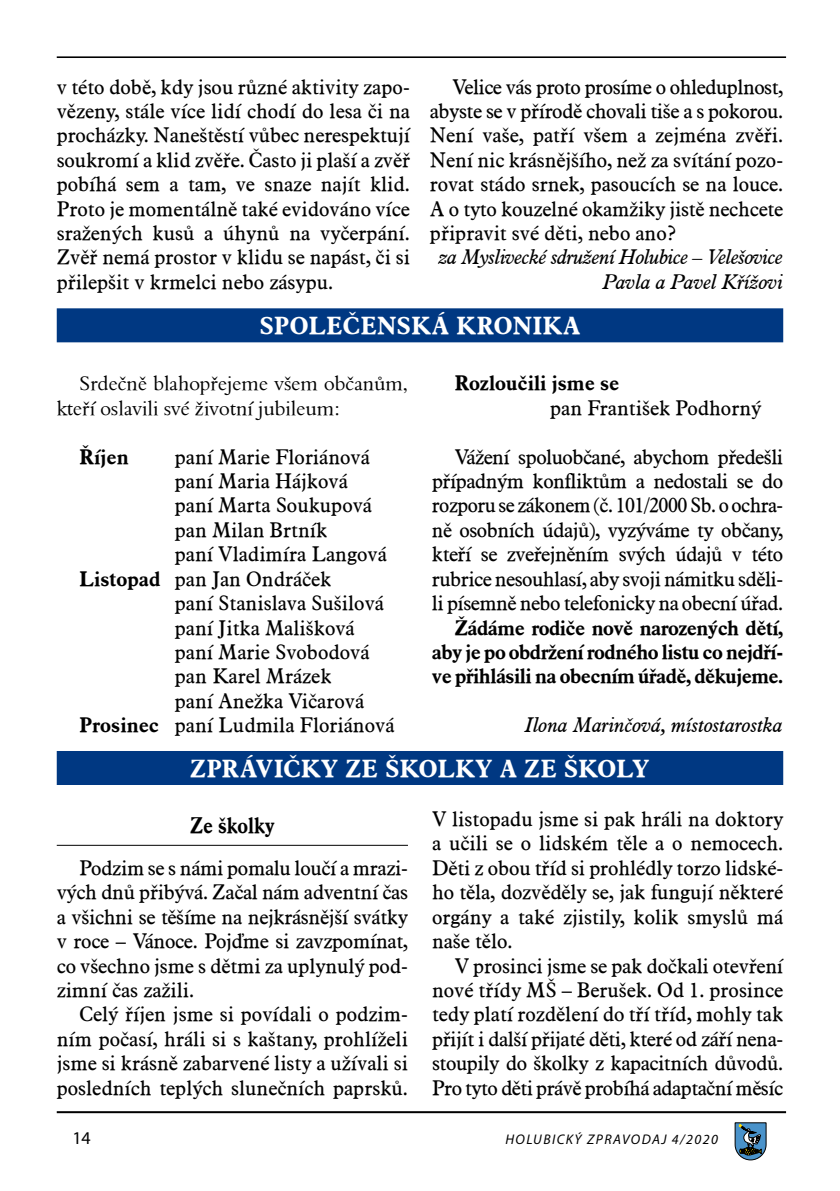
<style>
.page{position:relative;width:840px;height:1191px;background:#fff}
.page>*{position:absolute;margin:0;border:0;box-sizing:border-box;transform-origin:0 0}
.t1{font:24px "Aldine 721 AT Bold";letter-spacing:.015em;color:#fff}
.t2{font:22px "Aldine 721 AT Bold";color:#000;scale:.9 1}
.t3{font:20.4px/24.4px "Aldine 721 AT";color:#000;text-align:justify}
.t4{font:20.4px/24.4px "Aldine 721 AT Bold";letter-spacing:-.025em;color:#000;text-align:justify}
.t5{font:20.4px/24.4px "Aldine 401 AT";color:#000}
.t6{font:20.4px/24.4px "Aldine 721 AT Italic";letter-spacing:-.02em;color:#000;text-align:right}
.t7{font:20.4px "Aldine 721 AT Italic";color:#000}
.t8{font:20.4px "Aldine 721 AT Bold";color:#000}
.t9{font:18px "Myriad Pro";color:#000}
.t10{font:italic 14px "Myriad Pro";letter-spacing:.1em;color:#000}
.s1{font-family:"Aldine 721 AT Bold"}
</style>
<div class="page">
<hr style="left:57px;top:1111px;width:728px;height:2px;background:#000">
<hr style="left:57px;top:56px;width:728px;height:2px;background:#000">
<div style="left:57px;top:308px;width:725px;height:34px;background:#003882"></div>
<svg style="left:734px;top:1122px;width:31px;height:38px"></svg>
<div style="left:57px;top:751px;width:725px;height:34px;background:#003882"></div>
<hr style="left:57px;top:845px;width:351px;height:1px;background:#000">
<p class="t3" style="left:57px;top:75px;width:354px">v této době, kdy jsou různé aktivity zapo&shy;vězeny, stále více lidí chodí do lesa či na procházky. Naneštěstí vůbec nerespektují soukromí a klid zvěře. Často ji plaší a zvěř pobíhá sem a tam, ve snaze najít klid.<br>Proto je momentálně také evidováno více sražených kusů a úhynů na vyčerpání.<br>Zvěř nemá prostor v klidu se napást, či si přilepšit v krmelci nebo zásypu.</p>
<p class="t3" style="left:429px;top:75px;width:354px;text-indent:23px">Velice vás proto prosíme o ohleduplnost, abyste se v přírodě chovali tiše a s pokorou.<br>Není vaše, patří všem a zejména zvěři.<br>Není nic krásnějšího, než za svítání pozo&shy;rovat stádo srnek, pasoucích se na louce.<br>A o tyto kouzelné okamžiky jistě nechcete připravit své děti, nebo ano?</p>
<p class="t6" style="left:439px;top:245px;width:345px">za Myslivecké sdružení Holubice – Velešovice<br>Pavla a Pavel Křížovi</p>
<p class="t1" style="left:259px;top:311px;width:322px">SPOLEČENSKÁ KRONIKA</p>
<p class="t5" style="left:57px;top:372px;width:352px;text-indent:23px">Srdečně blahopřejeme všem občanům, kteří oslavili své životní jubileum:</p>
<p class="t4" style="left:79px;top:445px;width:51px">Říjen</p>
<p class="t3" style="left:175px;top:444px;width:196px">paní Marie Floriánová</p>
<p class="t3" style="left:175px;top:469px;width:174px">paní Maria Hájková</p>
<p class="t3" style="left:175px;top:493px;width:198px">paní Marta Soukupová</p>
<p class="t3" style="left:175px;top:518px;width:154px">pan Milan Brtník</p>
<p class="t3" style="left:175px;top:542px;width:213px">paní Vladimíra Langová</p>
<p class="t3" style="left:79px;top:566px;width:253px"><span class="s1">Listopad</span> pan Jan Ondráček</p>
<p class="t3" style="left:175px;top:591px;width:210px">paní Stanislava Sušilová</p>
<p class="t3" style="left:175px;top:615px;width:181px">paní Jitka Mališková</p>
<p class="t3" style="left:175px;top:640px;width:196px">paní Marie Svobodová</p>
<p class="t3" style="left:175px;top:664px;width:158px">pan Karel Mrázek</p>
<p class="t3" style="left:175px;top:688px;width:191px">paní Anežka Vičarová</p>
<p class="t3" style="left:79px;top:713px;width:316px"><span class="s1">Prosinec</span> paní Ludmila Floriánová</p>
<p class="t8" style="left:454px;top:371px;width:166px">Rozloučili jsme se</p>
<p class="t3" style="left:550px;top:396px;width:212px">pan František Podhorný</p>
<p class="t3" style="left:432px;top:444px;width:352px;text-indent:23px">Vážení spoluobčané, abychom předešli případným konfliktům a nedostali se do rozporu se zákonem (č. 101/2000 Sb. o ochra&shy;ně osobních údajů), vyzýváme ty občany, kteří se zveřejněním svých údajů v této rubrice nesouhlasí, aby svoji námitku sděli&shy;li písemně nebo telefonicky na obecní úřad.</p>
<p class="t4" style="left:432px;top:615px;width:352px;text-indent:23px">Žádáme rodiče nově narozených dětí, aby je po obdržení rodného listu co nejdří&shy;ve přihlásili na obecním úřadě, děkujeme.</p>
<p class="t7" style="left:525px;top:713px;width:259px">Ilona Marinčová, místostarostka</p>
<p class="t1" style="left:190px;top:754px;width:460px">ZPRÁVIČKY ZE ŠKOLKY A ZE ŠKOLY</p>
<p class="t2" style="left:190px;top:813px;width:95px">Ze školky</p>
<p class="t3" style="left:57px;top:856px;width:352px;text-indent:23px">Podzim se s námi pomalu loučí a mrazi&shy;vých dnů přibývá. Začal nám adventní čas a všichni se těšíme na nejkrásnější svátky v roce – Vánoce. Pojďme si zavzpomínat, co všechno jsme s dětmi za uplynulý pod&shy;zimní čas zažili.</p>
<p class="t3" style="left:57px;top:1002px;width:352px;text-indent:23px">Celý říjen jsme si povídali o podzim&shy;ním počasí, hráli si s kaštany, prohlíželi jsme si krásně zabarvené listy a užívali si posledních teplých slunečních paprsků.</p>
<p class="t3" style="left:432px;top:807px;width:352px">V listopadu jsme si pak hráli na doktory a učili se o lidském těle a o nemocech.<br>Děti z obou tříd si prohlédly torzo lidské&shy;ho těla, dozvěděly se, jak fungují některé orgány a také zjistily, kolik smyslů má naše tělo.</p>
<p class="t3" style="left:432px;top:953px;width:352px;text-indent:23px">V prosinci jsme se pak dočkali otevření nové třídy MŠ – Berušek. Od 1. prosince tedy platí rozdělení do tří tříd, mohly tak přijít i další přijaté děti, které od září nena&shy;stoupily do školky z kapacitních důvodů.<br>Pro tyto děti právě probíhá adaptační měsíc</p>
<p class="t9" style="left:72px;top:1126px;width:20px">14</p>
<p class="t10" style="left:505px;top:1130px;width:214px">HOLUBICKÝ ZPRAVODAJ 4/2020</p>
</div>
